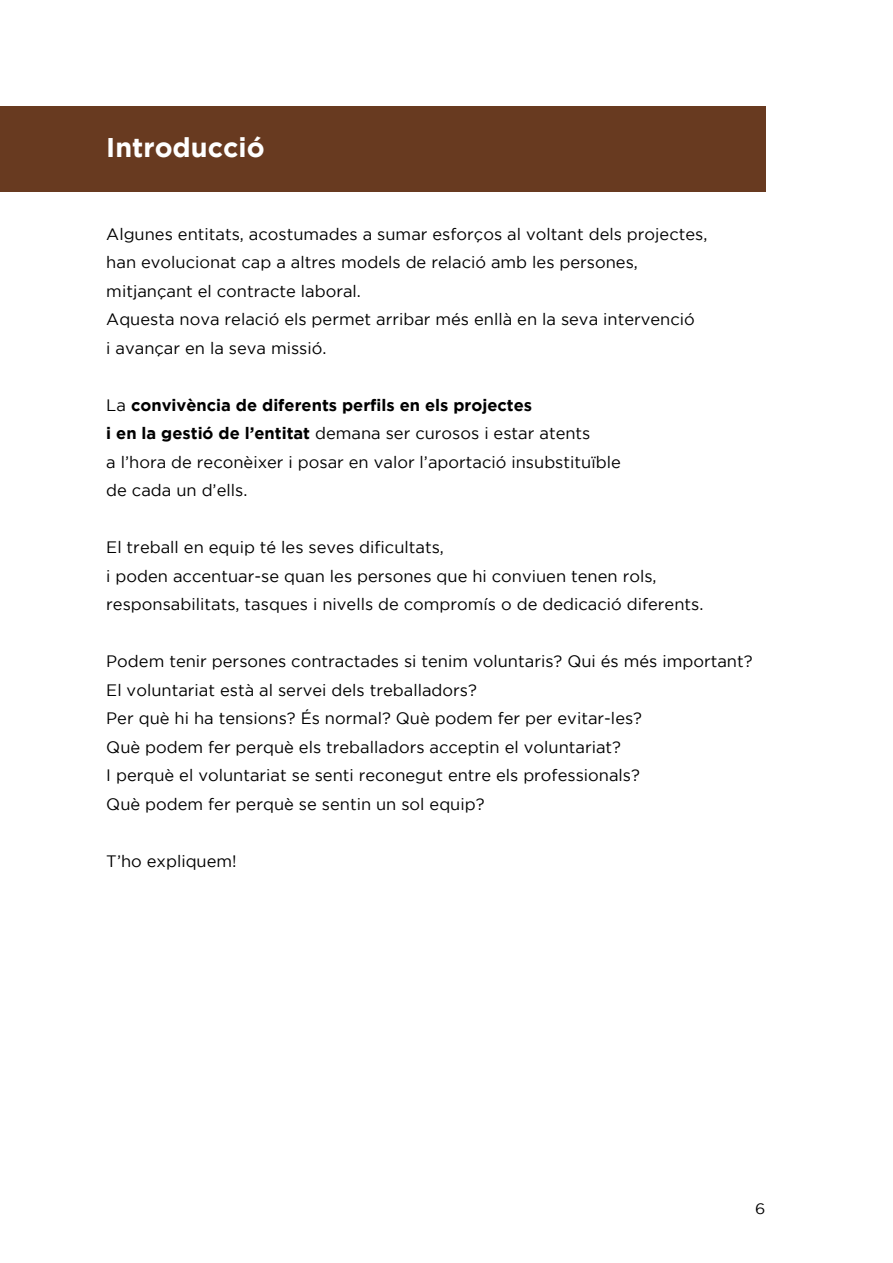
<style>
.page{position:relative;width:893px;height:1263px;background:#fff}
.page>*{position:absolute;margin:0;border:0;box-sizing:border-box;transform-origin:0 0}
.Titulo_1{font:700 27px "Gotham";color:#fff}
.texto{font:16.5px/28.5px "Gotham";color:#000}
.t1{font:15px "Gotham";color:#000;scale:1.06 1}
.s1{font-weight:700}
</style>
<div class="page">
<div style="left:0;top:106px;width:765px;height:85px;background:#683a20"></div>
<p class="Titulo_1" style="left:106px;top:132px;width:160px">Introducció</p>
<p class="texto" style="left:106px;top:220px;width:603px">Algunes entitats, acostumades a sumar esforços al voltant dels projectes, han evolucionat cap a altres models de relació amb les persones, mitjançant el contracte laboral.<br>Aquesta nova relació els permet arribar més enllà en la seva intervenció<br>i avançar en la seva missió.</p>
<p class="texto" style="left:106px;top:391px;width:516px">La <span class="s1">convivència de diferents perfils en els projectes<br>i en la gestió de l’entitat</span> demana ser curosos i estar atents<br>a l’hora de reconèixer i posar en valor l’aportació insubstituïble de cada un d’ells.</p>
<p class="texto" style="left:106px;top:533px;width:599px">El treball en equip té les seves dificultats,<br>i poden accentuar-se quan les persones que hi conviuen tenen rols, responsabilitats, tasques i nivells de compromís o de dedicació diferents.</p>
<p class="texto" style="left:106px;top:647px;width:648px">Podem tenir persones contractades si tenim voluntaris? Qui és més important?</p>
<p class="texto" style="left:106px;top:676px;width:537px">El voluntariat està al servei dels treballadors?<br>Per què hi ha tensions? És normal? Què podem fer per evitar-les?<br>Què podem fer perquè els treballadors acceptin el voluntariat?<br>I perquè el voluntariat se senti reconegut entre els professionals?<br>Què podem fer perquè se sentin un sol equip?</p>
<p class="texto" style="left:106px;top:847px;width:132px">T’ho expliquem!</p>
<p class="t1" style="left:755px;top:1200px;width:11px">6</p>
</div>
